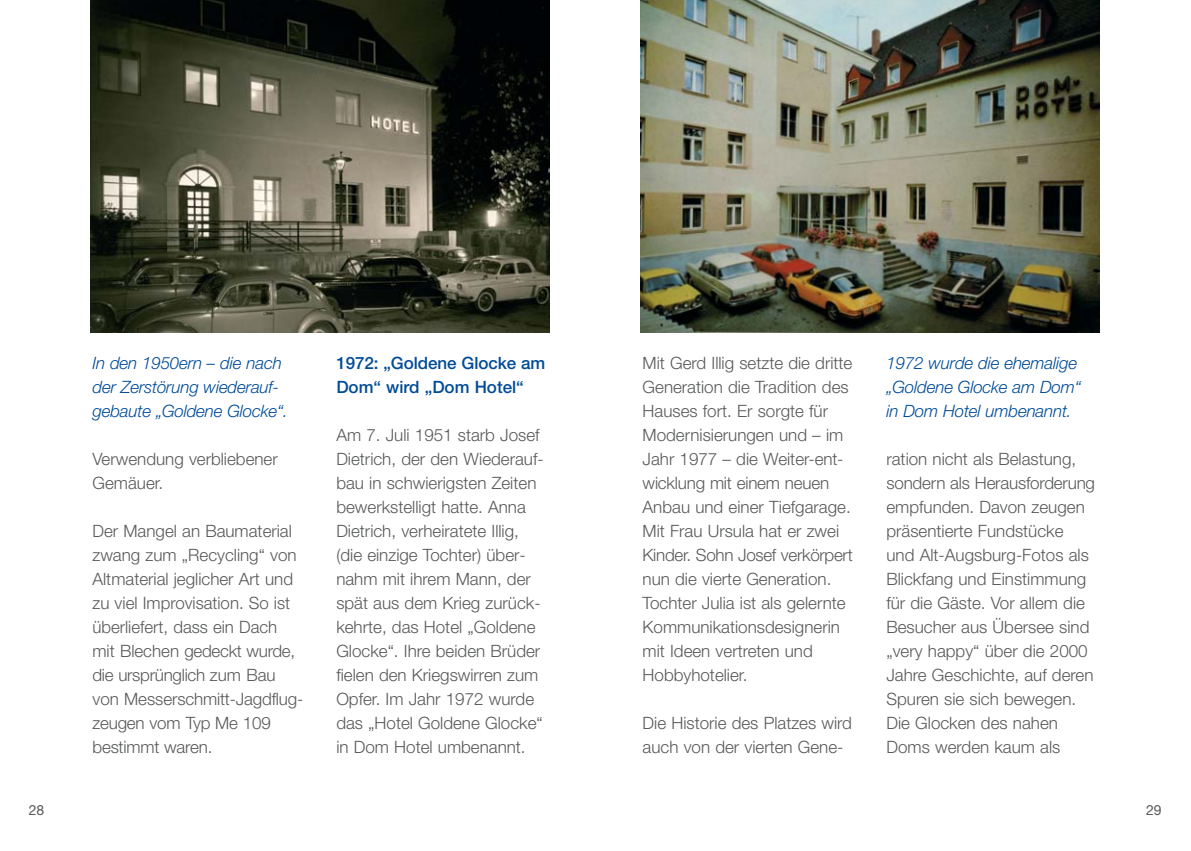
<style>
.page{position:relative;width:1191px;height:851px;background:#fff}
.page>*{position:absolute;margin:0;border:0;box-sizing:border-box;transform-origin:0 0}
.t1{font:300 17px/24px "Helvetica Neue";color:#58595a}
.t2{font:italic 300 17px/24px "Helvetica Neue";letter-spacing:-.01em;color:#004c98}
.t3{font:500 17px/24px "Helvetica Neue";letter-spacing:-.005em;color:#004c98}
.t4{font:14px "Helvetica Neue";color:#58595a}
</style>
<div class="page">
<img style="left:640px;top:0;width:460px;height:332px">
<img style="left:90px;top:0;width:460px;height:332px">
<p class="t2" style="left:92px;top:352px;width:197px">In den 1950ern – die nach der Zerstörung wiederauf&shy;gebaute „Goldene Glocke“.</p>
<p class="t1" style="left:92px;top:448px;width:187px">Verwendung verbliebener<br>Gemäuer.</p>
<p class="t1" style="left:92px;top:520px;width:212px">Der Mangel an Baumaterial zwang zum „Recycling“ von<br>Altmaterial jeglicher Art und zu viel Improvisation. So ist überliefert, dass ein Dach mit Blechen gedeckt wurde, die ursprünglich zum Bau von Messerschmitt-Jagdflug&shy;zeugen vom Typ Me 109 bestimmt waren.</p>
<p class="t3" style="left:336px;top:352px;width:210px">1972: „Goldene Glocke am<br>Dom“ wird „Dom Hotel“</p>
<p class="t1" style="left:336px;top:424px;width:209px">Am 7. Juli 1951 starb Josef<br>Dietrich, der den Wiederauf&shy;bau in schwierigsten Zeiten bewerkstelligt hatte. Anna<br>Dietrich, verheiratete Illig, (die einzige Tochter) über&shy;nahm mit ihrem Mann, der spät aus dem Krieg zurück&shy;kehrte, das Hotel „Goldene<br>Glocke“. Ihre beiden Brüder fielen den Kriegswirren zum<br>Opfer. Im Jahr 1972 wurde das „Hotel Goldene Glocke“ in Dom Hotel umbenannt.</p>
<p class="t1" style="left:642px;top:352px;width:212px">Mit Gerd Illig setzte die dritte<br>Generation die Tradition des<br>Hauses fort. Er sorgte für<br>Modernisierungen und – im<br>Jahr 1977 – die Weiter-ent&shy;wicklung mit einem neuen<br>Anbau und einer Tiefgarage.<br>Mit Frau Ursula hat er zwei<br>Kinder. Sohn Josef verkörpert nun die vierte Generation.<br>Tochter Julia ist als gelernte<br>Kommunikationsdesignerin mit Ideen vertreten und<br>Hobbyhotelier.</p>
<p class="t1" style="left:642px;top:712px;width:211px">Die Historie des Platzes wird auch von der vierten Gene-</p>
<p class="t2" style="left:886px;top:352px;width:196px">1972 wurde die ehemalige „Goldene Glocke am Dom“ in Dom Hotel umbenannt.</p>
<p class="t1" style="left:886px;top:448px;width:210px">ration nicht als Belastung, sondern als Herausforderung empfunden. Davon zeugen präsentierte Fundstücke und Alt-Augsburg-Fotos als<br>Blickfang und Einstimmung für die Gäste. Vor allem die<br>Besucher aus Übersee sind „very happy“ über die 2000<br>Jahre Geschichte, auf deren<br>Spuren sie sich bewegen.<br>Die Glocken des nahen<br>Doms werden kaum als</p>
<p class="t4" style="left:29px;top:805px;width:17px">28</p>
<p class="t4" style="left:1146px;top:805px;width:17px">29</p>
</div>
